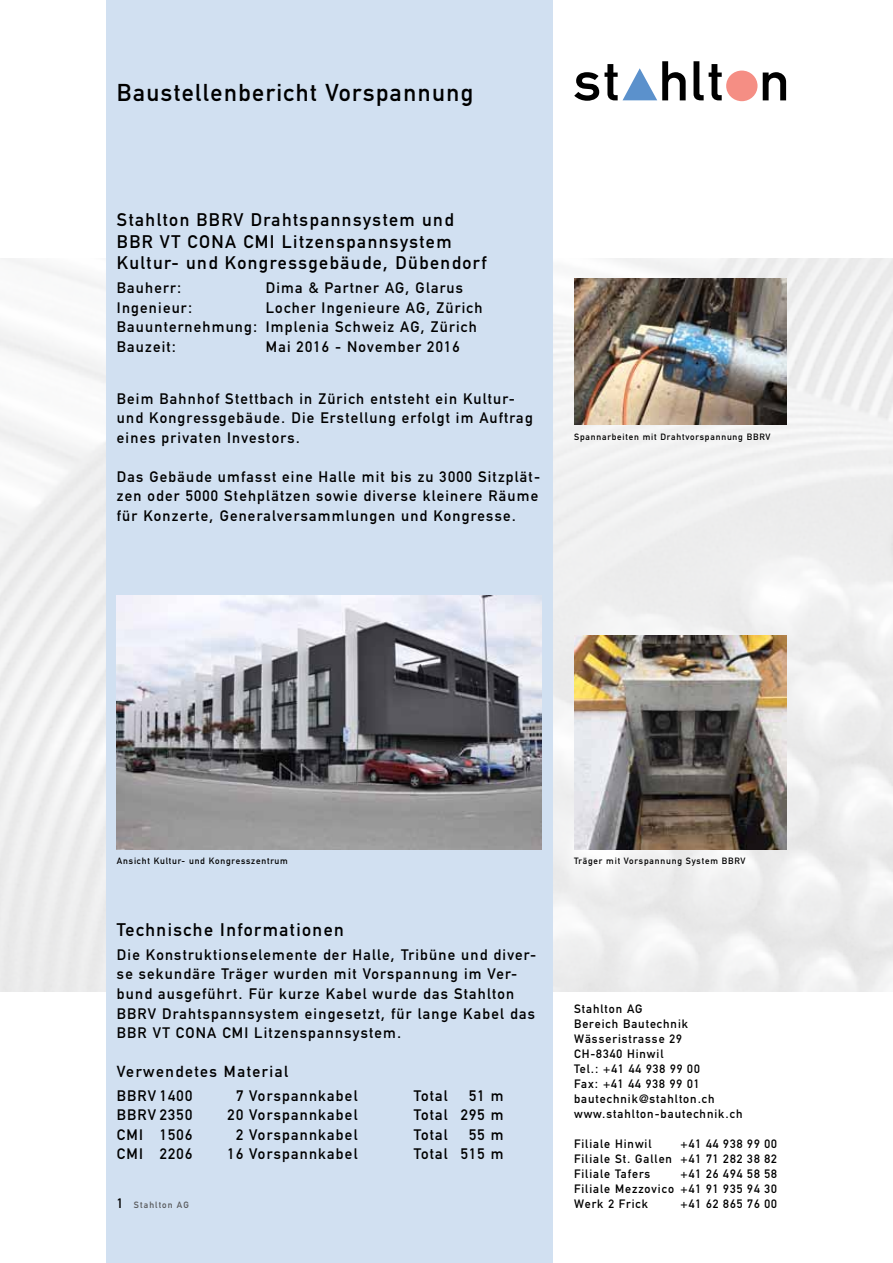
<style>
.page{position:relative;width:893px;height:1263px;background:#fff}
.page>*{position:absolute;margin:0;border:0;box-sizing:border-box;transform-origin:0 0}
.t1{font:24px "Stahlton DIN";letter-spacing:.06em;color:#000}
.t2{font:18px/21.6px "Stahlton DIN";letter-spacing:.08em;color:#000}
.t3{font:15.75px "Stahlton DIN";letter-spacing:.095em;color:#000}
.t4{font:15px/19.5px "Stahlton DIN";letter-spacing:.08em;color:#000}
.t5{font:12px/15px "Stahlton DIN";letter-spacing:.08em;color:#000;text-align:justify}
.t6{font:9px "Stahlton DIN";letter-spacing:.09em;color:#000}
.t7{font:9px "Stahlton DIN";letter-spacing:.12em;color:#58595b}
.s1{font-size:13.5px;color:#000}
</style>
<div class="page">
<img style="left:0;top:258px;width:893px;height:734px">
<div style="left:106px;top:0;width:447px;height:1263px;background:#d1e0f1"></div>
<svg style="left:693px;top:61px;width:29px;height:39px"></svg>
<svg style="left:763px;top:72px;width:23px;height:28px"></svg>
<div style="left:726px;top:71px;width:31px;height:30px;background:#f58e84;border-radius:50%"></div>
<svg style="left:574px;top:61px;width:112px;height:40px"></svg>
<img style="left:117px;top:595px;width:425px;height:254px">
<img style="left:574px;top:636px;width:213px;height:213px">
<img style="left:574px;top:279px;width:212px;height:146px">
<h1 class="t1" style="left:117px;top:78px;width:358px">Baustellenbericht Vorspannung</h1>
<p class="t2" style="left:117px;top:209px;width:371px">Stahlton BBRV Drahtspannsystem und<br>BBR VT CONA CMI Litzenspannsystem<br>Kultur- und Kongressgebäude, Dübendorf</p>
<p class="t4" style="left:117px;top:278px;width:66px">Bauherr:</p>
<p class="t4" style="left:266px;top:278px;width:199px">Dima &amp; Partner AG, Glarus</p>
<p class="t4" style="left:117px;top:298px;width:77px">Ingenieur:</p>
<p class="t4" style="left:117px;top:298px;width:367px;text-indent:149px">Locher Ingenieure AG, Zürich<br>Bauunternehmung: Implenia Schweiz AG, Zürich<br>Bauzeit:</p>
<p class="t4" style="left:266px;top:337px;width:195px">Mai 2016 - November 2016</p>
<p class="t4" style="left:117px;top:389px;width:417px">Beim Bahnhof Stettbach in Zürich entsteht ein Kultur&shy;und Kongressgebäude. Die Erstellung erfolgt im Auftrag eines privaten Investors.</p>
<p class="t4" style="left:117px;top:467px;width:425px">Das Gebäude umfasst eine Halle mit bis zu 3000 Sitzplät&shy;zen oder 5000 Stehplätzen sowie diverse kleinere Räume für Konzerte, Generalversammlungen und Kongresse.</p>
<p class="t6" style="left:574px;top:432px;width:198px">Spannarbeiten mit Drahtvorspannung BBRV</p>
<p class="t6" style="left:117px;top:856px;width:172px">Ansicht Kultur- und Kongresszentrum</p>
<p class="t2" style="left:117px;top:919px;width:228px">Technische Informationen</p>
<p class="t4" style="left:117px;top:945px;width:421px">Die Konstruktionselemente der Halle, Tribüne und diver&shy;se sekundäre Träger wurden mit Vorspannung im Ver&shy;bund ausgeführt. Für kurze Kabel wurde das Stahlton BBRV Drahtspannsystem eingesetzt, für lange Kabel das BBR VT CONA CMI Litzenspannsystem.</p>
<p class="t3" style="left:117px;top:1062px;width:173px">Verwendetes Material</p>
<p class="t4" style="left:117px;top:1086px;width:77px">BBRV 1400</p>
<p class="t4" style="left:236px;top:1086px;width:123px">7 Vorspannkabel</p>
<p class="t4" style="left:414px;top:1086px;width:35px">Total</p>
<p class="t4" style="left:469px;top:1086px;width:36px">51 m</p>
<p class="t4" style="left:117px;top:1105px;width:77px">BBRV 2350</p>
<p class="t4" style="left:228px;top:1105px;width:131px">20 Vorspannkabel</p>
<p class="t4" style="left:414px;top:1105px;width:91px">Total 295 m</p>
<p class="t4" style="left:117px;top:1125px;width:77px">CMI 1506</p>
<p class="t4" style="left:236px;top:1125px;width:123px">2 Vorspannkabel</p>
<p class="t4" style="left:414px;top:1125px;width:35px">Total</p>
<p class="t4" style="left:469px;top:1125px;width:36px">55 m</p>
<p class="t4" style="left:117px;top:1144px;width:77px">CMI 2206</p>
<p class="t4" style="left:228px;top:1144px;width:131px">16 Vorspannkabel</p>
<p class="t4" style="left:414px;top:1144px;width:91px">Total 515 m</p>
<p class="t7" style="left:117px;top:1199px;width:73px"><span class="s1">1</span> Stahlton AG</p>
<p class="t6" style="left:574px;top:856px;width:173px">Träger mit Vorspannung System BBRV</p>
<p class="t5" style="left:574px;top:1001px;width:170px;text-align:left">Stahlton AG<br>Bereich Bautechnik<br>Wässeristrasse 29<br>CH-8340 Hinwil<br>Tel.: +41 44 938 99 00<br>Fax: +41 44 938 99 01 bautechnik@stahlton.ch www.stahlton-bautechnik.ch</p>
<p class="t5" style="left:574px;top:1136px;width:79px">Filiale Hinwil</p>
<p class="t5" style="left:574px;top:1136px;width:204px;text-indent:106px">+41 44 938 99 00<br>Filiale St. Gallen +41 71 282 38 82<br>Filiale Tafers</p>
<p class="t5" style="left:574px;top:1166px;width:204px;text-indent:106px">+41 26 494 58 58<br>Filiale Mezzovico +41 91 935 94 30<br>Werk 2 Frick</p>
<p class="t5" style="left:681px;top:1196px;width:98px">+41 62 865 76 00</p>
</div>
